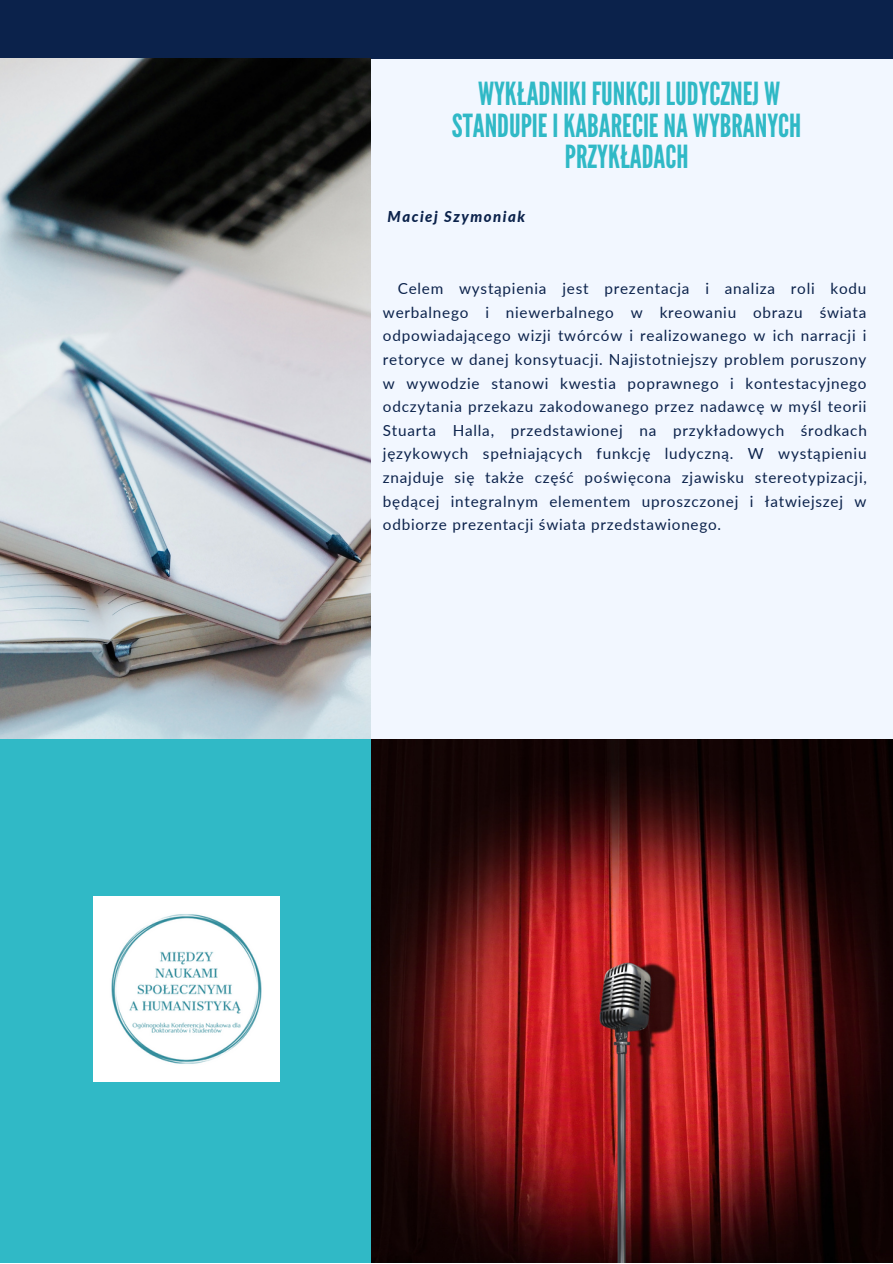
<style>
.page{position:relative;width:893px;height:1264px;background:#fff}
.page>*{position:absolute;margin:0;border:0;box-sizing:border-box;transform-origin:0 0}
.t1{font:31.8px/31.5px "League Gothic";color:#30b9c6;text-align:center}
.t2{font:15.3px/23.5px "Lato";letter-spacing:.05em;color:#0b224b;text-align:justify}
.t3{font:italic 800 15px "Lato";letter-spacing:.1em;color:#0b224b}
</style>
<div class="page">
<div style="left:0;top:0;width:892px;height:1262px;background:#f2f7ff"></div>
<img style="left:370px;top:739px;width:522px;height:522px">
<div style="left:0;top:727px;width:370px;height:535px;background:#30b9c6"></div>
<div style="left:0;top:0;width:892px;height:58px;background:#0b224b"></div>
<img style="left:0;top:58px;width:370px;height:680px">
<img style="left:94px;top:896px;width:185px;height:185px">
<p class="t1" style="left:452px;top:79px;width:351px">WYKŁADNIKI FUNKCJI LUDYCZNEJ W<br>STANDUPIE IKABARECIENA WYBRANYCH<br>PRZYKŁADACH</p>
<p class="t3" style="left:387px;top:208px;width:139px">Maciej Szymoniak</p>
<p class="t2" style="left:383px;top:276px;width:485px;text-indent:15px">Celem wystąpienia jest prezentacja i analiza roli kodu werbalnego i niewerbalnego w kreowaniu obrazu świata odpowiadającego wizji twórców i realizowanego w ich narracji i retoryce w danej konsytuacji. Najistotniejszy problem poruszony w wywodzie stanowi kwestia poprawnego i kontestacyjnego odczytania przekazu zakodowanego przez nadawcę w myśl teorii Stuarta Halla, przedstawionej na przykładowych środkach językowych spełniających funkcję ludyczną. W wystąpieniu znajduje się także część poświęcona zjawisku stereotypizacji, będącej integralnym elementem uproszczonej i łatwiejszej w odbiorze prezentacji świata przedstawionego.</p>
</div>
